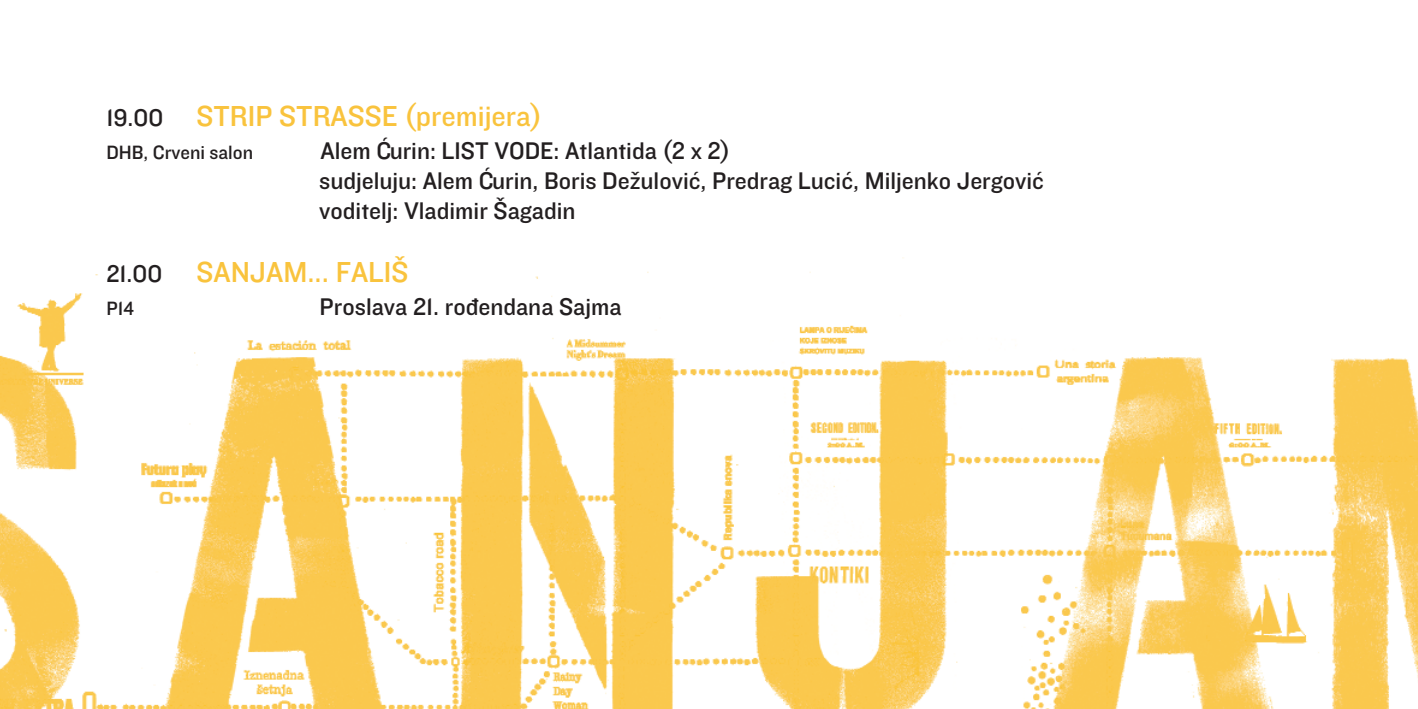
<style>
.page{position:relative;width:1418px;height:709px;background:#fff}
.page>*{position:absolute;margin:0;border:0;box-sizing:border-box;transform-origin:0 0}
.t1{font:500 30px "Knock 31 ps";color:#f9c33d}
.t2{font:500 25px/30px "Knock 31 ps";color:#231f20}
.t3{font:500 20px "Knock 31 ps";color:#231f20}
.s1{font-size:25px;color:#231f20}
</style>
<div class="page">
<img style="left:0;top:257px;width:1417px;height:452px">
<p class="t1" style="left:106px;top:106px;width:437px"><span class="s1">19.00</span> STRIP STRASSE (premijera)</p>
<p class="t3" style="left:106px;top:146px;width:148px">DHB, Crveni salon</p>
<p class="t2" style="left:319px;top:138px;width:726px">Alem Ćurin: LIST VODE: Atlantida (2 x 2)<br>sudjeluju: Alem Ćurin, Boris Dežulović, Predrag Lucić, Miljenko Jergović voditelj: Vladimir Šagadin</p>
<p class="t1" style="left:106px;top:262px;width:303px"><span class="s1">21.00</span> SANJAM... FALIŠ</p>
<p class="t3" style="left:106px;top:302px;width:29px">P14</p>
<p class="t2" style="left:320px;top:294px;width:304px">Proslava 21. rođendana Sajma</p>
</div>
